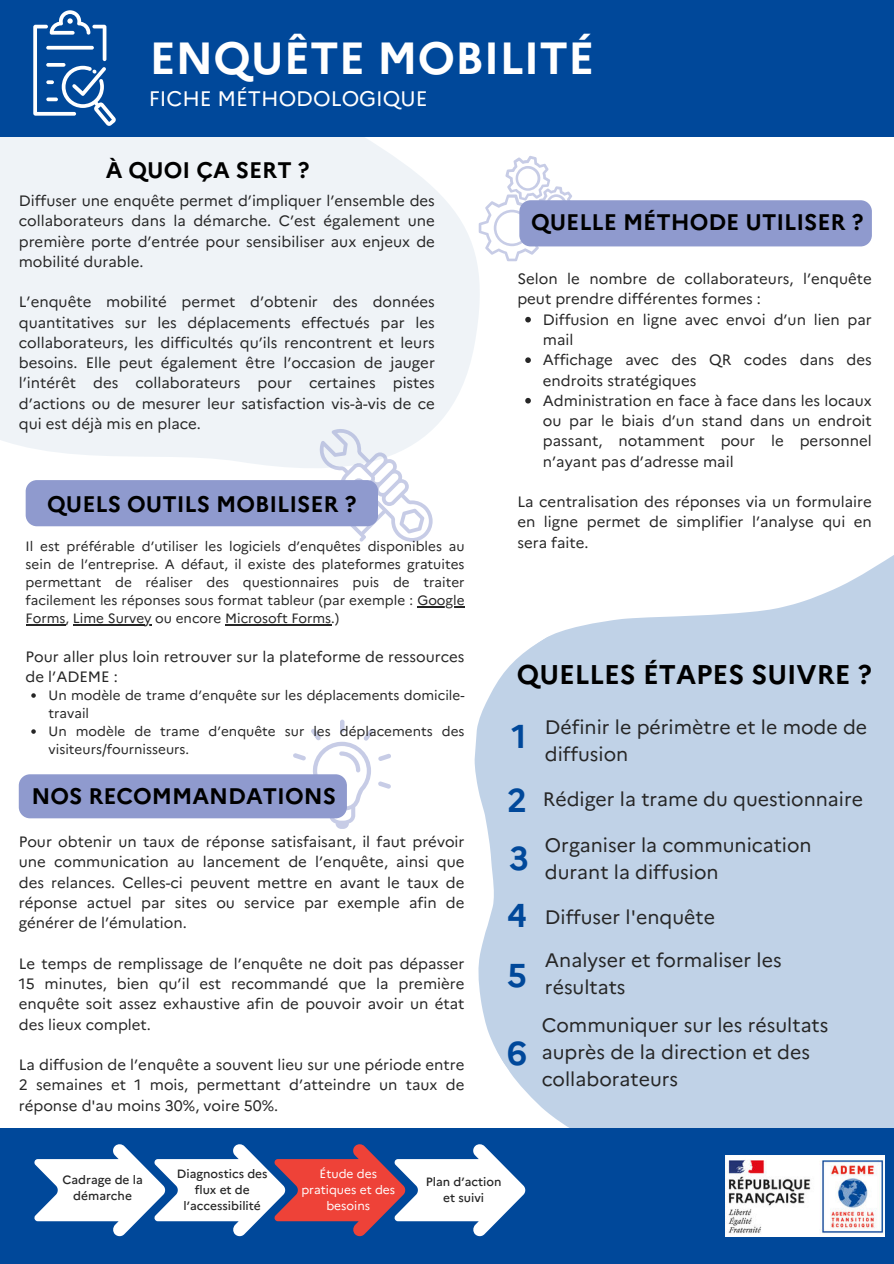
<style>
.page{position:relative;width:894px;height:1264px;background:#fff}
.page>*{position:absolute;margin:0;border:0;box-sizing:border-box;transform-origin:0 0}
.t1{font:700 45px "Marianne";color:#fff}
.t2{font:700 33px/58.3px "Marianne";color:#00489a;text-align:justify}
.t3{font:700 27px "Marianne";color:#000}
.t4{font:700 22.5px "Marianne";color:#000}
.t5{font:21px "Marianne";color:#fff}
.t6{font:19.5px/27px "Marianne";color:#262626}
.t7{font:15px/20.2px "Marianne";color:#262626;text-align:justify}
.t8{font:13.5px/18px "Marianne";color:#262626;text-align:justify}
.t9{font:500 12px/16px "Marianne";color:#262626;text-align:center}
.t10{font:12px/16px "Marianne";color:#fff;text-align:center}
.s1{font-weight:700;font-size:33px;color:#00489a}
</style>
<div class="page">
<svg style="left:0;top:136px;width:480px;height:332px;fill:#eff3f7"></svg>
<svg style="left:474px;top:555px;width:419px;height:572px;background:#c8d8ea"></svg>
<div style="left:0;top:1127px;width:893px;height:136px;background:#00489a"></div>
<div style="left:0;top:0;width:893px;height:136px;background:#00489a"></div>
<svg style="left:33px;top:10px;width:82px;height:116px"></svg>
<svg style="left:525px;top:317px;width:5px;height:5px"></svg>
<svg style="left:525px;top:357px;width:5px;height:6px"></svg>
<svg style="left:525px;top:398px;width:5px;height:5px"></svg>
<svg style="left:478px;top:156px;width:96px;height:105px"></svg>
<div style="left:519px;top:200px;width:352px;height:46px;background:#8f9ace;border-radius:11px"></div>
<svg style="left:340px;top:719px;width:4px;height:13px"></svg>
<svg style="left:293px;top:729px;width:98px;height:100px"></svg>
<div style="left:19px;top:774px;width:328px;height:44px;background:#8f9ace;border-radius:11px"></div>
<svg style="left:319px;top:428px;width:113px;height:114px"></svg>
<div style="left:26px;top:480px;width:352px;height:46px;background:#8f9ace;border-radius:11px"></div>
<hr style="left:417px;top:606px;width:47px;height:1px;background:#262626">
<hr style="left:26px;top:624px;width:33px;height:1px;background:#262626">
<hr style="left:73px;top:624px;width:79px;height:1px;background:#262626">
<hr style="left:225px;top:624px;width:106px;height:1px;background:#262626">
<svg style="left:31px;top:693px;width:5px;height:4px"></svg>
<svg style="left:31px;top:729px;width:5px;height:4px"></svg>
<svg style="left:34px;top:1144px;width:491px;height:92px"></svg>
<img style="left:725px;top:1155px;width:159px;height:81px">
<h1 class="t1" style="left:149px;top:23px;width:446px">ENQUÊTE MOBILITÉ</h1>
<h3 class="t5" style="left:149px;top:83px;width:280px">FICHE MÉTHODOLOGIQUE</h3>
<h3 class="t4" style="left:106px;top:152px;width:205px">À QUOI ÇA SERT ?</h3>
<p class="t7" style="left:19px;top:189px;width:417px">Diffuser une enquête permet d’impliquer l’ensemble des collaborateurs dans la démarche. C’est également une première porte d’entrée pour sensibiliser aux enjeux de mobilité durable.</p>
<p class="t7" style="left:19px;top:291px;width:417px">L’enquête mobilité permet d’obtenir des données quantitatives sur les déplacements effectués par les collaborateurs, les difficultés qu’ils rencontrent et leurs besoins. Elle peut également être l’occasion de jauger l’intérêt des collaborateurs pour certaines pistes d’actions ou de mesurer leur satisfaction vis-à-vis de ce qui est déjà mis en place.</p>
<h3 class="t4" style="left:47px;top:487px;width:310px">QUELS OUTILS MOBILISER ?</h3>
<p class="t8" style="left:26px;top:536px;width:440px">Il est préférable d’utiliser les logiciels d’enquêtes disponibles au sein de l’entreprise. A défaut, il existe des plateformes gratuites permettant de réaliser des questionnaires puis de traiter facilement les réponses sous format tableur (par exemple : Google Forms, Lime Survey ou encore Microsoft Forms.)</p>
<p class="t7" style="left:26px;top:645px;width:440px">Pour aller plus loin retrouver sur la plateforme de ressources de l’ADEME :</p>
<p class="t8" style="left:49px;top:685px;width:417px;text-align:left">Un modèle de trame d’enquête sur les déplacements domicile&shy;travail<br>Un modèle de trame d’enquête sur les déplacements des visiteurs/fournisseurs.</p>
<h3 class="t4" style="left:31px;top:778px;width:306px">NOS RECOMMANDATIONS</h3>
<p class="t7" style="left:19px;top:830px;width:447px">Pour obtenir un taux de réponse satisfaisant, il faut prévoir une communication au lancement de l’enquête, ainsi que des relances. Celles-ci peuvent mettre en avant le taux de réponse actuel par sites ou service par exemple afin de générer de l’émulation.</p>
<p class="t7" style="left:19px;top:952px;width:447px">Le temps de remplissage de l’enquête ne doit pas dépasser 15 minutes, bien qu’il est recommandé que la première enquête soit assez exhaustive afin de pouvoir avoir un état des lieux complet.</p>
<p class="t7" style="left:19px;top:1053px;width:447px">La diffusion de l’enquête a souvent lieu sur une période entre 2 semaines et 1 mois, permettant d’atteindre un taux de réponse d'au moins 30%, voire 50%.</p>
<h3 class="t4" style="left:531px;top:204px;width:334px">QUELLE MÉTHODE UTILISER ?</h3>
<p class="t7" style="left:517px;top:267px;width:356px">Selon le nombre de collaborateurs, l’enquête peut prendre différentes formes :</p>
<p class="t7" style="left:542px;top:308px;width:330px;text-align:left">Diffusion en ligne avec envoi d’un lien par mail<br>Affichage avec des QR codes dans des endroits stratégiques<br>Administration en face à face dans les locaux ou par le biais d’un stand dans un endroit passant, notamment pour le personnel n’ayant pas d’adresse mail</p>
<p class="t7" style="left:517px;top:490px;width:356px">La centralisation des réponses via un formulaire en ligne permet de simplifier l’analyse qui en sera faite.</p>
<h3 class="t3" style="left:517px;top:653px;width:356px">QUELLES ÉTAPES SUIVRE ?</h3>
<h2 class="t2" style="left:511px;top:704px;width:17px">1</h2>
<h3 class="t6" style="left:544px;top:711px;width:324px">Définir le périmètre et le mode de diffusion</h3>
<h3 class="t6" style="left:507px;top:783px;width:357px"><span class="s1">2</span> Rédiger la trame du questionnaire</h3>
<h2 class="t2" style="left:507px;top:826px;width:24px">3<br>4<br>5</h2>
<h3 class="t6" style="left:544px;top:829px;width:268px">Organiser la communication durant la diffusion</h3>
<h3 class="t6" style="left:544px;top:902px;width:171px">Diffuser l'enquête</h3>
<h3 class="t6" style="left:544px;top:945px;width:238px">Analyser et formaliser les résultats</h3>
<h2 class="t2" style="left:507px;top:1021px;width:21px">6</h2>
<h3 class="t6" style="left:541px;top:1009px;width:288px">Communiquer sur les résultats auprès de la direction et des collaborateurs</h3>
<p class="t9" style="left:62px;top:1170px;width:82px">Cadrage de la démarche</p>
<p class="t9" style="left:177px;top:1164px;width:92px">Diagnostics des flux et de l’accessibilité</p>
<p class="t10" style="left:301px;top:1164px;width:95px">Étude des pratiques et des besoins</p>
<p class="t9" style="left:425px;top:1172px;width:77px">Plan d’action et suivi</p>
</div>
